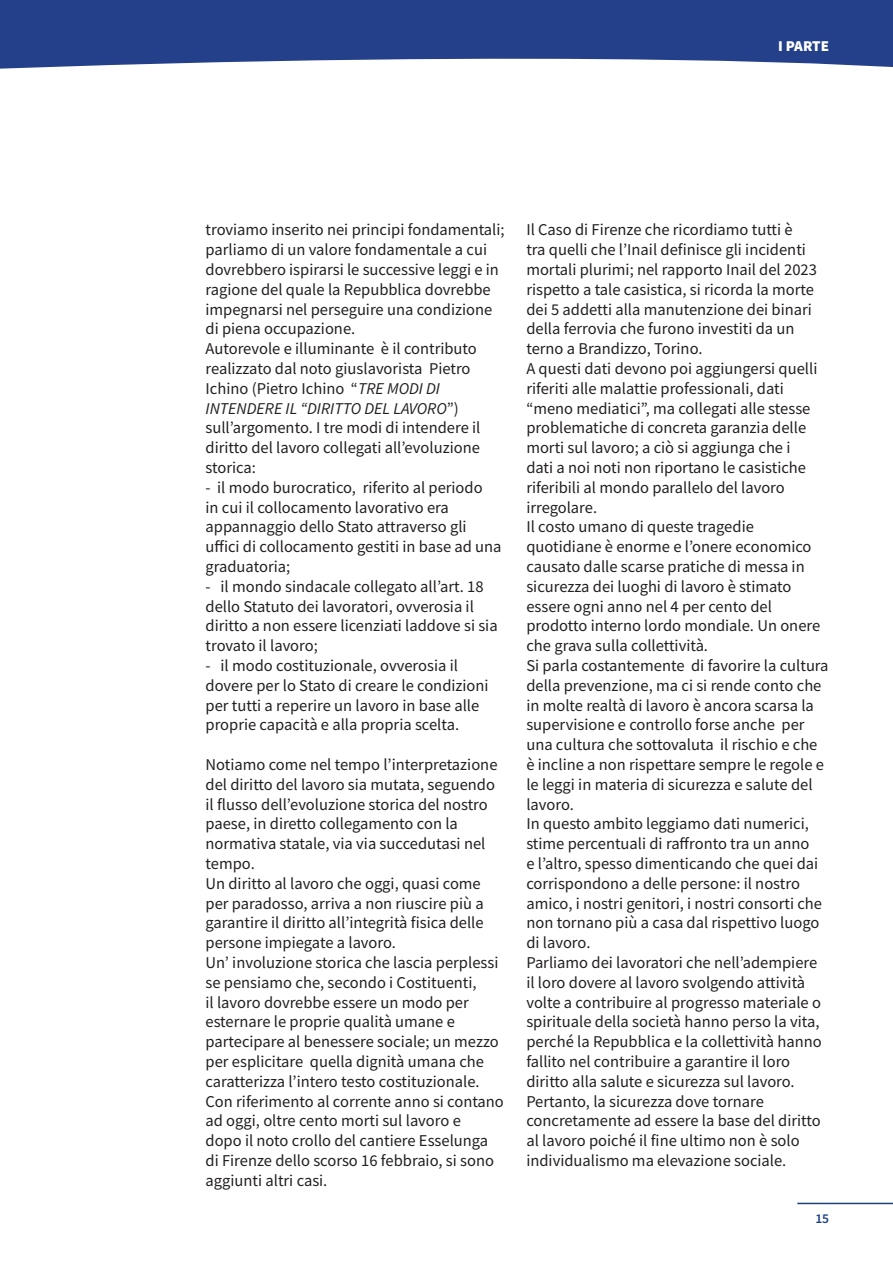
<style>
.page{position:relative;width:893px;height:1263px;background:#fff}
.page>*{position:absolute;margin:0;border:0;box-sizing:border-box;transform-origin:0 0}
.t1{font:16.5px/19.8px "Source Sans Pro";color:#231f20}
.t2{font:900 15px "Source Sans Pro";letter-spacing:-.01em;color:#fff}
.t3{font:600 13.5px "Source Sans Pro";color:#1c4283}
.s1{font-style:italic}
</style>
<div class="page">
<hr style="left:797px;top:1203px;width:96px;height:1px;background:#1c4283">
<svg style="left:0;top:0;width:893px;height:69px;background:#3a5396"></svg>
<p class="t2" style="left:778px;top:35px;width:52px">I PARTE</p>
<p class="t1" style="left:206px;top:220px;width:301px">troviamo inserito nei principi fondamentali; parliamo di un valore fondamentale a cui dovrebbero ispirarsi le successive leggi e in ragione del quale la Repubblica dovrebbe impegnarsi nel perseguire una condizione di piena occupazione.<br>Autorevole e illuminante è il contributo realizzato dal noto giuslavorista Pietro Ichino (Pietro Ichino “<span class="s1">TRE MODI DI INTENDERE IL “DIRITTO DEL LAVORO</span>”) sull’argomento. I tre modi di intendere il diritto del lavoro collegati all’evoluzione storica:</p>
<p class="t1" style="left:206px;top:477px;width:298px">- il modo burocratico, riferito al periodo<br>in cui il collocamento lavorativo era appannaggio dello Stato attraverso gli uffici di collocamento gestiti in base ad una graduatoria;</p>
<p class="t1" style="left:206px;top:576px;width:294px">- il mondo sindacale collegato all’art. 18 dello Statuto dei lavoratori, ovverosia il diritto a non essere licenziati laddove si sia trovato il lavoro;</p>
<p class="t1" style="left:206px;top:655px;width:285px">- il modo costituzionale, ovverosia il dovere per lo Stato di creare le condizioni per tutti a reperire un lavoro in base alle proprie capacità e alla propria scelta.</p>
<p class="t1" style="left:206px;top:754px;width:300px">Notiamo come nel tempo l’interpretazione del diritto del lavoro sia mutata, seguendo il flusso dell’evoluzione storica del nostro paese, in diretto collegamento con la normativa statale, via via succedutasi nel tempo.<br>Un diritto al lavoro che oggi, quasi come per paradosso, arriva a non riuscire più a garantire il diritto all’integrità fisica delle persone impiegate a lavoro.<br>Un’ involuzione storica che lascia perplessi se pensiamo che, secondo i Costituenti,<br>il lavoro dovrebbe essere un modo per esternare le proprie qualità umane e partecipare al benessere sociale; un mezzo per esplicitare quella dignità umana che caratterizza l’intero testo costituzionale.<br>Con riferimento al corrente anno si contano ad oggi, oltre cento morti sul lavoro e<br>dopo il noto crollo del cantiere Esselunga di Firenze dello scorso 16 febbraio, si sono aggiunti altri casi.</p>
<p class="t1" style="left:526px;top:220px;width:304px">Il Caso di Firenze che ricordiamo tutti è<br>tra quelli che l’Inail definisce gli incidenti mortali plurimi; nel rapporto Inail del 2023 rispetto a tale casistica, si ricorda la morte dei 5 addetti alla manutenzione dei binari della ferrovia che furono investiti da un terno a Brandizzo, Torino.<br>A questi dati devono poi aggiungersi quelli riferiti alle malattie professionali, dati “meno mediatici”, ma collegati alle stesse problematiche di concreta garanzia delle morti sul lavoro; a ciò si aggiunga che i<br>dati a noi noti non riportano le casistiche riferibili al mondo parallelo del lavoro irregolare.<br>Il costo umano di queste tragedie quotidiane è enorme e l’onere economico causato dalle scarse pratiche di messa in sicurezza dei luoghi di lavoro è stimato essere ogni anno nel 4 per cento del prodotto interno lordo mondiale. Un onere che grava sulla collettività.<br>Si parla costantemente di favorire la cultura della prevenzione, ma ci si rende conto che in molte realtà di lavoro è ancora scarsa la supervisione e controllo forse anche per una cultura che sottovaluta il rischio e che è incline a non rispettare sempre le regole e le leggi in materia di sicurezza e salute del lavoro.<br>In questo ambito leggiamo dati numerici, stime percentuali di raffronto tra un anno<br>e l’altro, spesso dimenticando che quei dai corrispondono a delle persone: il nostro amico, i nostri genitori, i nostri consorti che non tornano più a casa dal rispettivo luogo di lavoro.<br>Parliamo dei lavoratori che nell’adempiere il loro dovere al lavoro svolgendo attività volte a contribuire al progresso materiale o spirituale della società hanno perso la vita, perché la Repubblica e la collettività hanno fallito nel contribuire a garantire il loro diritto alla salute e sicurezza sul lavoro.<br>Pertanto, la sicurezza dove tornare concretamente ad essere la base del diritto al lavoro poiché il fine ultimo non è solo individualismo ma elevazione sociale.</p>
<p class="t3" style="left:815px;top:1209px;width:15px">15</p>
</div>
